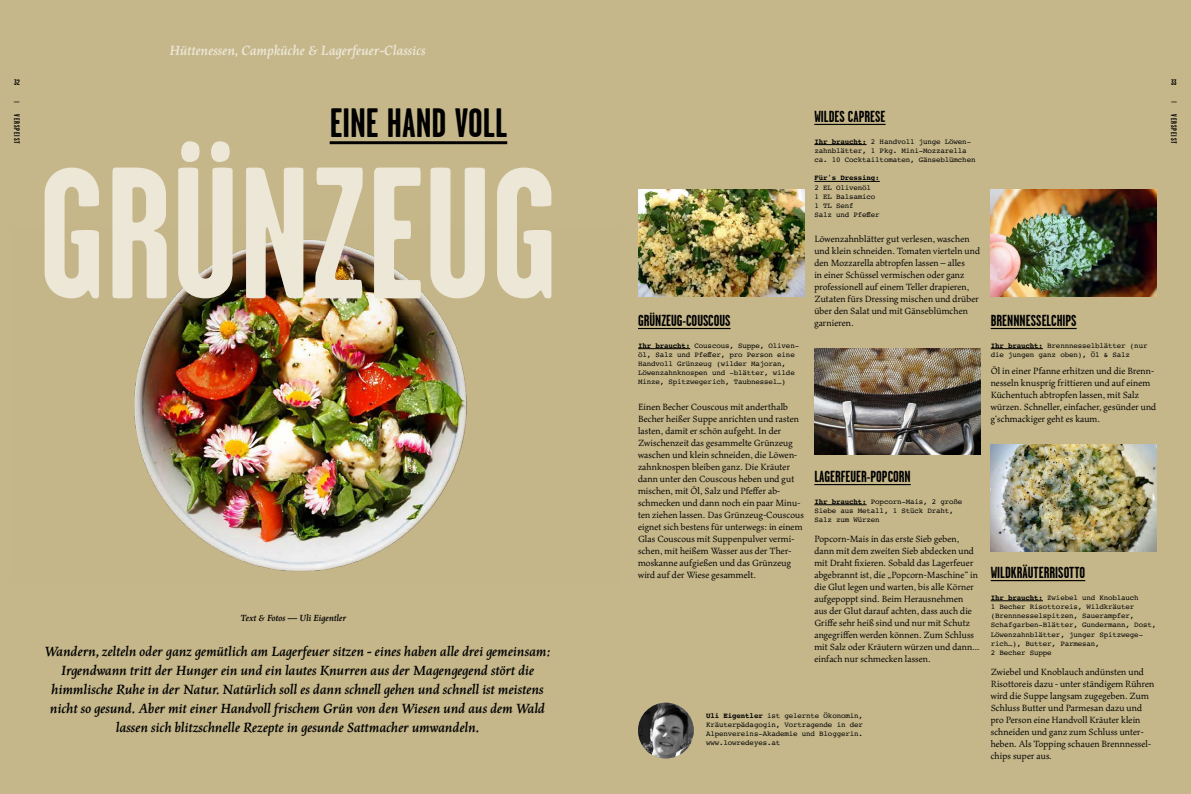
<style>
.page{position:relative;width:1191px;height:794px;background:#c5b78a}
.page>*{position:absolute;margin:0;border:0;box-sizing:border-box;transform-origin:0 0}
.t1{font:700 186.8px "Garage Gothic";color:#ede7d7}
.t2{font:700 41px "Garage Gothic";color:#000}
.t3{font:700 16px "Garage Gothic";color:#000}
.t4{font:italic 700 15px/19px "Maiola Pro";color:#000;text-align:center}
.t5{font:italic 700 15px "Maiola Pro";color:#ede7d7}
.t6{font:10.2px/12px "Maiola Pro";color:#000}
.t7{font:italic 700 10px "Maiola Pro";color:#000}
.t8{font:700 8px "Garage Gothic";letter-spacing:.1em;color:#000}
.t9{font:700 8px "Garage Gothic";letter-spacing:.1em;color:#000;scale:1.45 1}
.t10{font:7.5px/9.2px "Courier";letter-spacing:-.02em;color:#000}
.t11{font:700 7.5px "Courier";letter-spacing:-.02em;color:#000}
.s1{font-weight:700}
</style>
<div class="page">
<img style="left:134px;top:240px;width:333px;height:331px">
<hr style="left:638px;top:328px;width:92px;height:1px;background:#000">
<hr style="left:638px;top:348px;width:52px;height:1px;background:#000">
<hr style="left:814px;top:124px;width:71px;height:1px;background:#000">
<hr style="left:814px;top:144px;width:52px;height:1px;background:#000">
<hr style="left:814px;top:181px;width:65px;height:1px;background:#000">
<hr style="left:814px;top:484px;width:96px;height:1px;background:#000">
<hr style="left:814px;top:504px;width:52px;height:1px;background:#000">
<hr style="left:990px;top:580px;width:95px;height:1px;background:#000">
<hr style="left:990px;top:600px;width:53px;height:1px;background:#000">
<img style="left:638px;top:702px;width:55px;height:56px;border-radius:28px">
<hr style="left:330px;top:141px;width:177px;height:3px;background:#000">
<img style="left:638px;top:190px;width:166px;height:107px">
<img style="left:990px;top:190px;width:167px;height:107px">
<img style="left:990px;top:444px;width:167px;height:107px">
<img style="left:814px;top:348px;width:166px;height:107px">
<hr style="left:990px;top:328px;width:86px;height:1px;background:#000">
<hr style="left:990px;top:348px;width:53px;height:1px;background:#000">
<p class="t8" style="left:14px;top:78px;width:7px">32</p>
<p class="t9" style="left:14px;top:97px;width:6px">–</p>
<p class="t8" style="left:21px;top:114px;width:31px;rotate:90deg">VERSPEIST</p>
<h3 class="t5" style="left:169px;top:42px;width:258px">Hüttenessen, Campküche &amp; Lagerfeuer-Classics</h3>
<h2 class="t2" style="left:330px;top:101px;width:179px">EINE HAND VOLL</h2>
<h1 class="t1" style="left:38px;top:134px;width:520px">GRÜNZEUG</h1>
<p class="t7" style="left:240px;top:612px;width:107px">Text &amp; Fotos — Uli Eigentler</p>
<p class="t4" style="left:45px;top:642px;width:507px">Wandern, zelteln oder ganz gemütlich am Lagerfeuer sitzen - eines haben alle drei gemeinsam:<br>Irgendwann tritt der Hunger ein und ein lautes Knurren aus der Magengegend stört die himmlische Ruhe in der Natur. Natürlich soll es dann schnell gehen und schnell ist meistens nicht so gesund. Aber mit einer Handvoll frischem Grün von den Wiesen und aus dem Wald lassen sich blitzschnelle Rezepte in gesunde Sattmacher umwandeln.</p>
<h3 class="t3" style="left:638px;top:312px;width:94px">GRÜNZEUG-COUSCOUS</h3>
<p class="t10" style="left:638px;top:340px;width:163px"><span class="s1">Ihr braucht:</span> Couscous, Suppe, Oliven&shy;öl, Salz und Pfeffer, pro Person eine Handvoll Grünzeug (wilder Majoran, Löwenzahnknospen und -blätter, wilde Minze, Spitzwegerich, Taubnessel…)</p>
<p class="t6" style="left:638px;top:401px;width:167px">Einen Becher Couscous mit anderthalb Becher heißer Suppe anrichten und rasten lasten, damit er schön aufgeht. In der Zwischenzeit das gesammelte Grünzeug waschen und klein schneiden, die Löwen&shy;zahnknospen bleiben ganz. Die Kräuter dann unter den Couscous heben und gut mischen, mit Öl, Salz und Pfeffer ab&shy;schmecken und dann noch ein paar Minu&shy;ten ziehen lassen. Das Grünzeug-Couscous eignet sich bestens für unterwegs: in einem Glas Couscous mit Suppenpulver vermi&shy;schen, mit heißem Wasser aus der Ther&shy;moskanne aufgießen und das Grünzeug wird auf der Wiese gesammelt.</p>
<h3 class="t3" style="left:814px;top:108px;width:73px">WILDES CAPRESE</h3>
<p class="t10" style="left:814px;top:136px;width:163px"><span class="s1">Ihr braucht:</span> 2 Handvoll junge Löwen&shy;zahnblätter, 1 Pkg. Mini-Mozzarella ca. 10 Cocktailtomaten, Gänseblümchen</p>
<p class="t11" style="left:814px;top:172px;width:67px">Für's Dressing:</p>
<p class="t10" style="left:814px;top:182px;width:67px">2 EL Olivenöl<br>1 EL Balsamico<br>1 TL Senf<br>Salz und Pfeffer</p>
<p class="t6" style="left:814px;top:233px;width:167px">Löwenzahnblätter gut verlesen, waschen und klein schneiden. Tomaten vierteln und den Mozzarella abtropfen lassen – alles<br>in einer Schüssel vermischen oder ganz professionell auf einem Teller drapieren, Zutaten fürs Dressing mischen und drüber über den Salat und mit Gänseblümchen garnieren.</p>
<h3 class="t3" style="left:814px;top:468px;width:98px">LAGERFEUER-POPCORN</h3>
<p class="t10" style="left:814px;top:496px;width:150px"><span class="s1">Ihr braucht:</span> Popcorn-Mais, 2 große<br>Siebe aus Metall, 1 Stück Draht,<br>Salz zum Würzen</p>
<p class="t6" style="left:814px;top:533px;width:167px">Popcorn-Mais in das erste Sieb geben, dann mit dem zweiten Sieb abdecken und mit Draht fixieren. Sobald das Lagerfeuer abgebrannt ist, die „Popcorn-Maschine“ in die Glut legen und warten, bis alle Körner aufgepoppt sind. Beim Herausnehmen<br>aus der Glut darauf achten, dass auch die Griffe sehr heiß sind und nur mit Schutz angegriffen werden können. Zum Schluss mit Salz oder Kräutern würzen und dann… einfach nur schmecken lassen.</p>
<p class="t10" style="left:706px;top:710px;width:158px;text-align:justify"><span class="s1">Uli Eigentler</span> ist gelernte Ökonomin, Kräuterpädagogin, Vortragende in der Alpenvereins-Akademie und Bloggerin. www.lowredeyes.at</p>
<h3 class="t3" style="left:990px;top:312px;width:87px">BRENNNESSELCHIPS</h3>
<p class="t10" style="left:990px;top:340px;width:158px"><span class="s1">Ihr braucht:</span> Brennnesselblätter (nur die jungen ganz oben), Öl &amp; Salz</p>
<p class="t6" style="left:990px;top:365px;width:167px">Öl in einer Pfanne erhitzen und die Brenn&shy;nesseln knusprig frittieren und auf einem Küchentuch abtropfen lassen, mit Salz würzen. Schneller, einfacher, gesünder und g‘schmackiger geht es kaum.</p>
<h3 class="t3" style="left:990px;top:564px;width:96px">WILDKRÄUTERRISOTTO</h3>
<p class="t10" style="left:990px;top:592px;width:167px"><span class="s1">Ihr braucht:</span> Zwiebel und Knoblauch<br>1 Becher Risottoreis, Wildkräuter (Brennnesselspitzen, Sauerampfer, Schafgarben-Blätter, Gundermann, Dost, Löwenzahnblätter, junger Spitzwege&shy;rich…), Butter, Parmesan,<br>2 Becher Suppe</p>
<p class="t6" style="left:990px;top:665px;width:165px">Zwiebel und Knoblauch andünsten und Risottoreis dazu - unter ständigem Rühren wird die Suppe langsam zugegeben. Zum Schluss Butter und Parmesan dazu und pro Person eine Handvoll Kräuter klein schneiden und ganz zum Schluss unter&shy;heben. Als Topping schauen Brennnessel&shy;chips super aus.</p>
<p class="t8" style="left:1171px;top:78px;width:7px">33</p>
<p class="t9" style="left:1171px;top:97px;width:6px">–</p>
<p class="t8" style="left:1178px;top:114px;width:31px;rotate:90deg">VERSPEIST</p>
</div>
